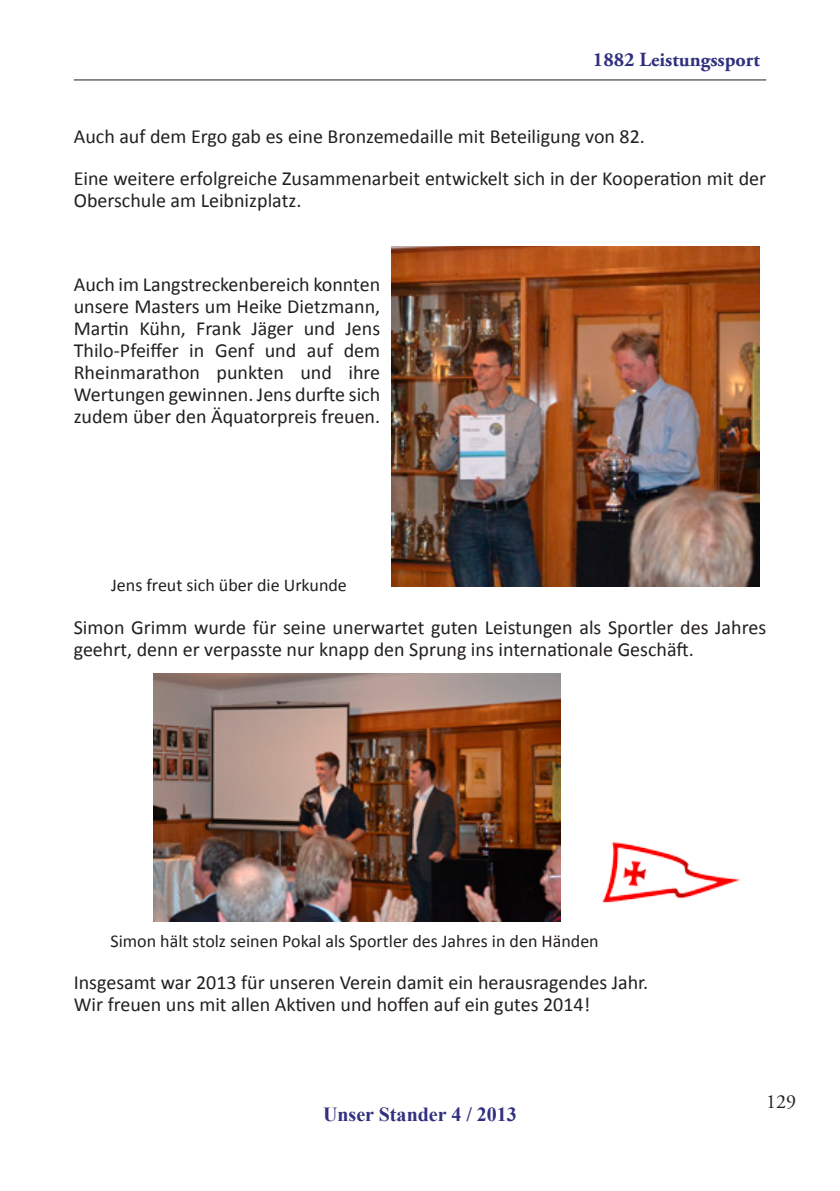
<style>
.page{position:relative;width:840px;height:1191px;background:#fff}
.page>*{position:absolute;margin:0;border:0;box-sizing:border-box;transform-origin:0 0}
.t1{font:20px/22px "Calibri";color:#231f20}
.t2{font:700 20px "Times New Roman";color:#30307f}
.t3{font:700 20px "Adobe Garamond Pro";color:#30307f}
.t4{font:20px "Adobe Garamond Pro";color:#231f20}
.t5{font:18px "Calibri";color:#231f20}
</style>
<div class="page">
<img style="left:602px;top:842px;width:138px;height:61px">
<img style="left:391px;top:247px;width:368px;height:340px">
<img style="left:153px;top:673px;width:407px;height:248px">
<hr style="left:74px;top:80px;width:691px;height:1px;background:#231f20">
<p class="t3" style="left:592px;top:48px;width:168px">1882 Leistungssport</p>
<p class="t1" style="left:74px;top:115px;width:693px;line-height:42px">Auch auf dem Ergo gab es eine Bronzemedaille mit Beteiligung von 82.<br>Eine weitere erfolgreiche Zusammenarbeit entwickelt sich in der Kooperation mit der</p>
<p class="t1" style="left:74px;top:189px;width:229px">Oberschule am Leibnizplatz.</p>
<p class="t1" style="left:74px;top:273px;width:308px;text-align:justify">Auch im Langstreckenbereich konnten unsere Masters um Heike Dietzmann, Martin Kühn, Frank Jäger und Jens Thilo-Pfeiffer in Genf und auf dem Rheinmarathon punkten und ihre Wertungen gewinnen. Jens durfte sich zudem über den Äquatorpreis freuen.</p>
<p class="t5" style="left:111px;top:574px;width:237px">Jens freut sich über die Urkunde</p>
<p class="t1" style="left:74px;top:615px;width:693px">Simon Grimm wurde für seine unerwartet guten Leistungen als Sportler des Jahres geehrt, denn er verpasste nur knapp den Sprung ins internationale Geschäft.</p>
<p class="t5" style="left:110px;top:930px;width:489px">Simon hält stolz seinen Pokal als Sportler des Jahres in den Händen</p>
<p class="t1" style="left:74px;top:970px;width:575px">Insgesamt war 2013 für unseren Verein damit ein herausragendes Jahr.<br>Wir freuen uns mit allen Aktiven und hoffen auf ein gutes 2014!</p>
<p class="t2" style="left:323px;top:1100px;width:195px">Unser Stander 4 / 2013</p>
<p class="t4" style="left:765px;top:1089px;width:31px">129</p>
</div>
